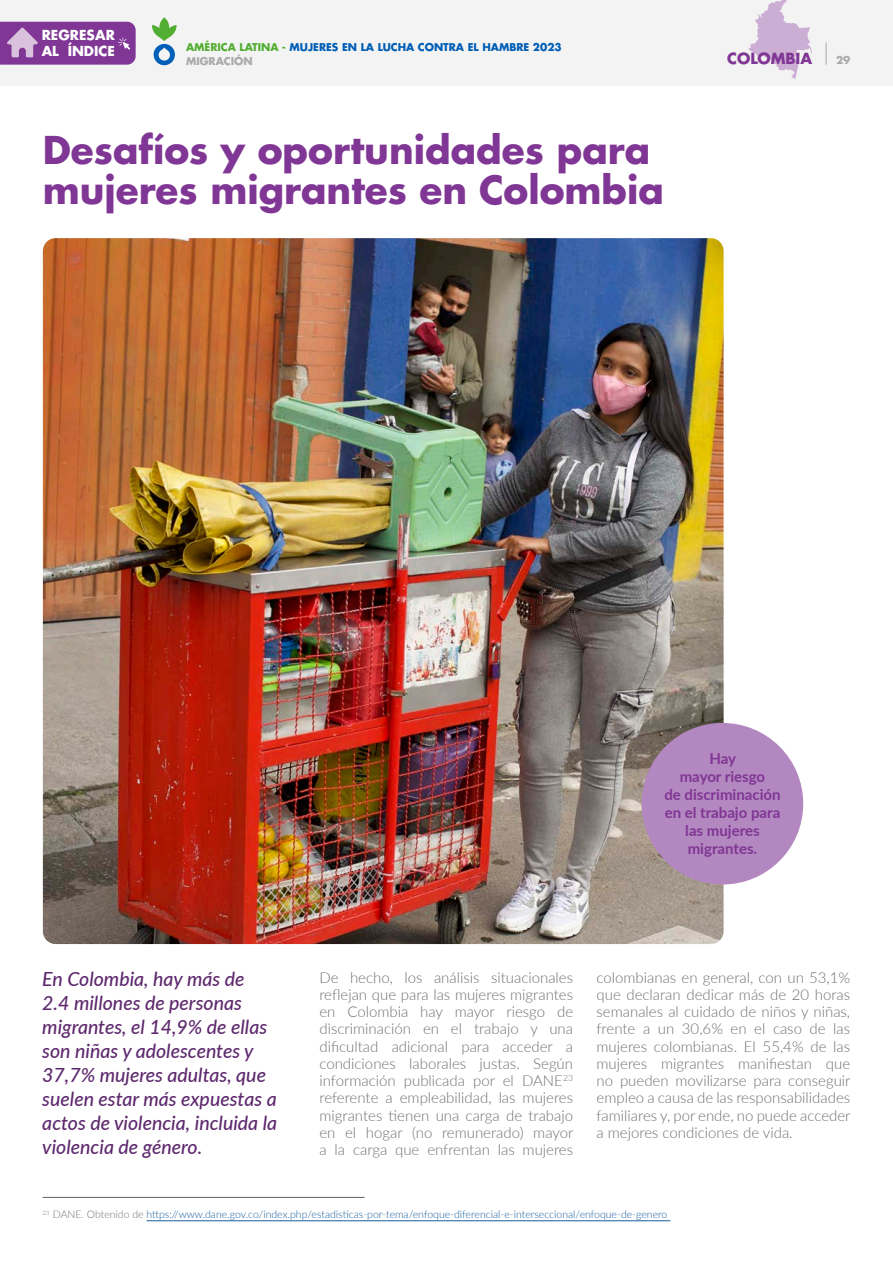
<style>
.page{position:relative;width:893px;height:1263px;background:#fff}
.page>*{position:absolute;margin:0;border:0;box-sizing:border-box;transform-origin:0 0}
.t1{font:700 37.5px "Futura LT Pro";color:#803694}
.t2{font:italic 500 19.5px/24px "Lato";color:#5e296e}
.t3{font:300 15px/17.2px "Lato";color:#707070;text-align:justify}
.t4{font:700 15px/18px "Lato";color:#803694}
.t5{font:700 15px "Futura LT Pro";color:#803694}
.t6{font:700 13.5px/16.5px "Futura LT Pro";letter-spacing:.005em;color:#fff}
.t7{font:300 10.5px "Lato";color:#175d9e}
.t8{font:700 10.5px/13.4px "Futura LT Pro";color:#005eb5}
.t9{font:700 10.5px "Futura LT Pro";color:#a9a9a9}
.s1{color:#52ae32}
.s2{color:#a9a9a9}
.s3{color:#707070}
</style>
<div class="page">
<div style="left:0;top:0;width:893px;height:85px;background:#f3f3f3"></div>
<svg style="left:826px;top:43px;width:1px;height:22px"></svg>
<svg style="left:152px;top:17px;width:25px;height:48px"></svg>
<svg style="left:0;top:22px;width:136px;height:43px;background:#8a469c"></svg>
<svg style="left:748px;top:0;width:64px;height:80px"></svg>
<hr style="left:147px;top:1220px;width:523px;height:1px;background:#175d9e">
<hr style="left:43px;top:1197px;width:322px;height:1px;background:#626261">
<img style="left:43px;top:238px;width:681px;height:706px">
<div style="left:642px;top:723px;width:161px;height:161px;background:#b387bf;border-radius:50%"></div>
<p class="t6" style="left:42px;top:26px;width:75px">REGRESAR<br>AL ÍNDICE</p>
<p class="t8" style="left:186px;top:40px;width:377px"><span class="s1">AMÉRICA LATINA -</span> MUJERES EN LA LUCHA CONTRA EL HAMBRE 2023<br><span class="s2">MIGRACIÓN</span></p>
<p class="t1" style="left:43px;top:121px;width:609px">Desafíos y oportunidades para</p>
<p class="t1" style="left:43px;top:161px;width:623px">mujeres migrantes en Colombia</p>
<p class="t5" style="left:727px;top:46px;width:86px">COLOMBIA</p>
<p class="t9" style="left:836px;top:52px;width:16px">29</p>
<p class="t4" style="left:709px;top:749px;width:28px">Hay</p>
<p class="t4" style="left:680px;top:767px;width:87px">mayor riesgo</p>
<p class="t4" style="left:664px;top:785px;width:118px">de discriminación</p>
<p class="t4" style="left:665px;top:803px;width:117px">en el trabajo para</p>
<p class="t4" style="left:685px;top:821px;width:76px">las mujeres migrantes.</p>
<p class="t2" style="left:42px;top:966px;width:236px">En Colombia, hay más de<br>2.4 millones de personas migrantes, el 14,9% de ellas son niñas y adolescentes y<br>37,7% mujeres adultas, que suelen estar más expuestas a actos de violencia, incluida la violencia de género.</p>
<p class="t3" style="left:319px;top:968px;width:256px">De hecho, los análisis situacionales reflejan que para las mujeres migrantes en Colombia hay mayor riesgo de discriminación en el trabajo y una dificultad adicional para acceder a condiciones laborales justas. Según información publicada por el DANE<sup>23 </sup>referente a empleabilidad, las mujeres migrantes tienen una carga de trabajo en el hogar (no remunerado) mayor a la carga que enfrentan las mujeres</p>
<p class="t3" style="left:597px;top:968px;width:256px">colombianas en general, con un 53,1% que declaran dedicar más de 20 horas semanales al cuidado de niños y niñas, frente a un 30,6% en el caso de las mujeres colombianas. El 55,4% de las mujeres migrantes manifiestan que no pueden movilizarse para conseguir empleo a causa de las responsabilidades familiares y, por ende, no puede acceder a mejores condiciones de vida.</p>
<p class="t7" style="left:42px;top:1207px;width:626px"><sup>23</sup> <span class="s3">DANE. Obtenido de</span> https://www.dane.gov.co/index.php/estadisticas-por-tema/enfoque-diferencial-e-interseccional/enfoque-de-genero</p>
</div>
